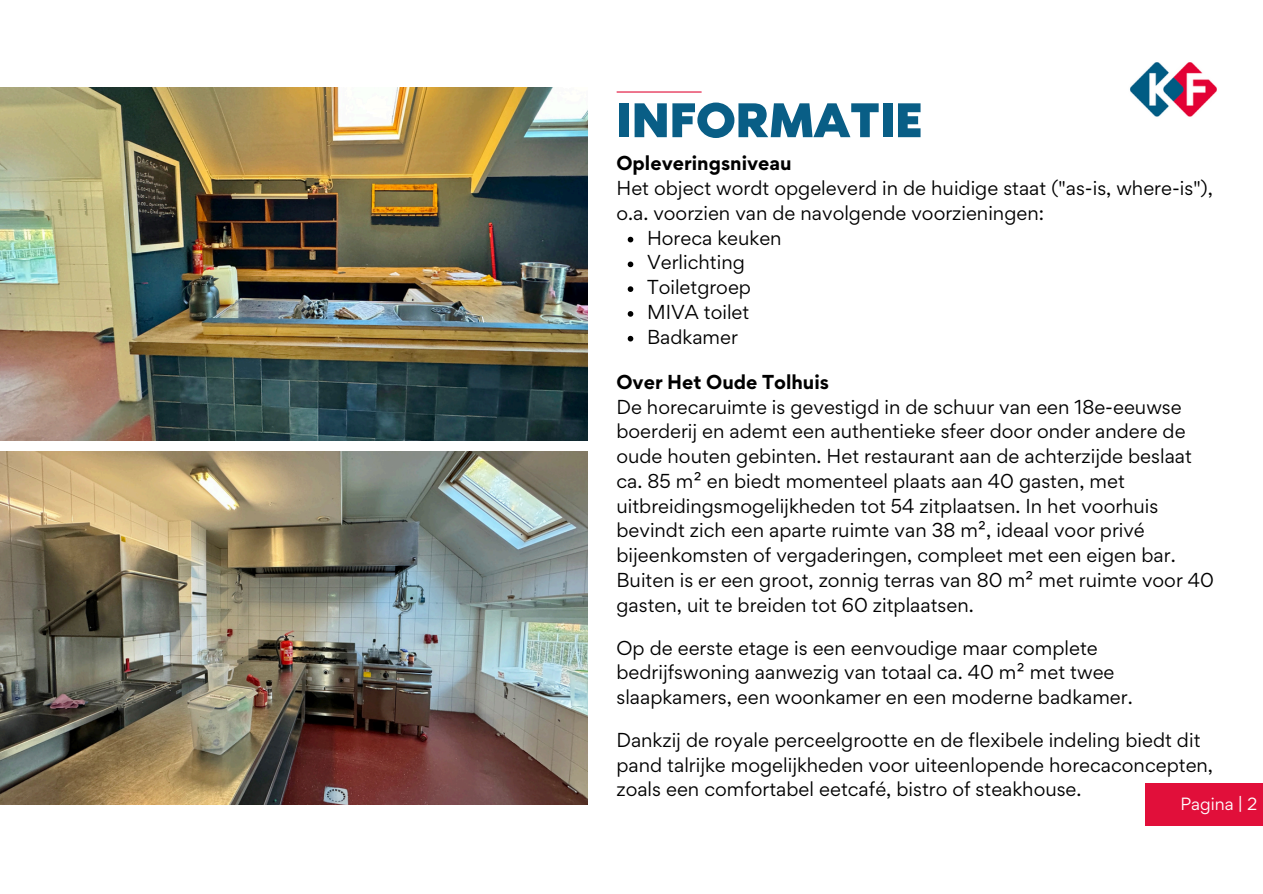
<style>
.page{position:relative;width:1263px;height:894px;background:#fff}
.page>*{position:absolute;margin:0;border:0;box-sizing:border-box;transform-origin:0 0}
.t1{font:61.35px "RTL Media Pro Medium";color:#095e86}
.t2{font:18px/24.8px "Gordita";color:#000}
.t3{font:15.75px "Gordita";color:#fff}
.s1{font-weight:700}
</style>
<div class="page">
<svg style="left:628px;top:237px;width:5px;height:5px"></svg>
<svg style="left:628px;top:261px;width:5px;height:6px"></svg>
<svg style="left:628px;top:286px;width:5px;height:6px"></svg>
<svg style="left:628px;top:311px;width:5px;height:5px"></svg>
<svg style="left:628px;top:336px;width:5px;height:5px"></svg>
<hr style="left:617px;top:91px;width:84px;height:2px;background:#e10f3a">
<img style="left:1130px;top:62px;width:87px;height:55px">
<div style="left:1146px;top:782px;width:117px;height:43px;background:#e10f3a"></div>
<img style="left:0;top:87px;width:587px;height:353px">
<img style="left:0;top:451px;width:587px;height:353px">
<h2 class="t1" style="left:616px;top:93px;width:308px">INFORMATIE</h2>
<p class="t2" style="left:616px;top:151px;width:598px"><span class="s1">Opleveringsniveau<br></span>Het object wordt opgeleverd in de huidige staat ("as-is, where-is"), o.a. voorzien van de navolgende voorzieningen:</p>
<p class="t2" style="left:647px;top:225px;width:136px">Horeca keuken</p>
<h2 class="t2" style="left:647px;top:250px;width:99px">Verlichting</h2>
<p class="t2" style="left:647px;top:274px;width:106px">Toiletgroep</p>
<p class="t2" style="left:647px;top:299px;width:104px">MIVA toilet</p>
<p class="t2" style="left:647px;top:324px;width:92px">Badkamer</p>
<p class="t2" style="left:616px;top:369px;width:599px"><span class="s1">Over Het Oude Tolhuis<br></span>De horecaruimte is gevestigd in de schuur van een 18e-eeuwse boerderij en ademt een authentieke sfeer door onder andere de oude houten gebinten. Het restaurant aan de achterzijde beslaat ca. 85 m² en biedt momenteel plaats aan 40 gasten, met uitbreidingsmogelijkheden tot 54 zitplaatsen. In het voorhuis bevindt zich een aparte ruimte van 38 m², ideaal voor privé bijeenkomsten of vergaderingen, compleet met een eigen bar.<br>Buiten is er een groot, zonnig terras van 80 m² met ruimte voor 40 gasten, uit te breiden tot 60 zitplaatsen.</p>
<p class="t2" style="left:616px;top:634px;width:518px">Op de eerste etage is een eenvoudige maar complete bedrijfswoning aanwezig van totaal ca. 40 m² met twee slaapkamers, een woonkamer en een moderne badkamer.</p>
<h2 class="t2" style="left:616px;top:727px;width:598px">Dankzij de royale perceelgrootte en de flexibele indeling biedt dit pand talrijke mogelijkheden voor uiteenlopende horecaconcepten, zoals een comfortabel eetcafé, bistro of steakhouse.</h2>
<p class="t3" style="left:1180px;top:793px;width:78px">Pagina | 2</p>
</div>
